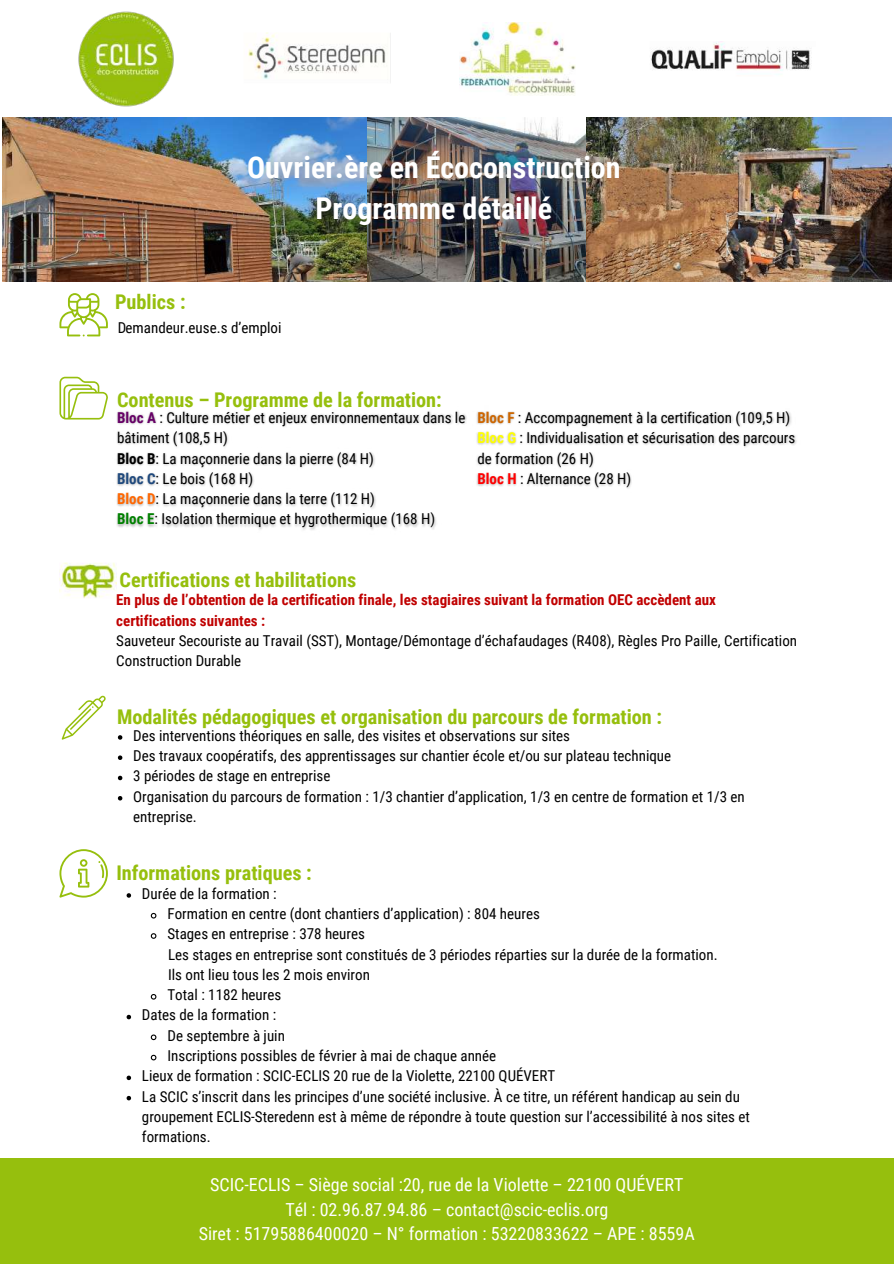
<style>
.page{position:relative;width:894px;height:1264px;background:#fff}
.page>*{position:absolute;margin:0;border:0;box-sizing:border-box;transform-origin:0 0}
.t1{font:700 30px/41.7px "Roboto Condensed";color:#fff;text-align:center}
.t2{font:700 20.25px "Roboto Condensed";color:#96bf0d}
.t3{font:18px/24.8px "Roboto Condensed";color:#fff;text-align:center}
.t4{font:15px/20.2px "Roboto Condensed";color:#000}
.t5{font:700 15px/20.2px "Roboto Condensed";color:#c00000}
.s1{font-weight:700;color:#606}
.s2{font-weight:700}
.s3{font-weight:700;color:#1f497d}
.s4{font-weight:700;color:#f60}
.s5{font-weight:700;color:#008000}
.s6{font-weight:700;color:#c60}
.s7{font-weight:700;color:#ff0}
.s8{font-weight:700;color:#f00}
</style>
<div class="page">
<svg style="left:59px;top:377px;width:49px;height:42px"></svg>
<img style="left:116px;top:411px;width:351px;height:119px">
<img style="left:476px;top:411px;width:321px;height:78px">
<svg style="left:59px;top:293px;width:49px;height:43px"></svg>
<img style="left:59px;top:562px;width:58px;height:37px">
<svg style="left:62px;top:695px;width:44px;height:44px"></svg>
<svg style="left:118px;top:735px;width:4px;height:4px"></svg>
<svg style="left:118px;top:755px;width:4px;height:5px"></svg>
<svg style="left:118px;top:775px;width:4px;height:5px"></svg>
<svg style="left:118px;top:796px;width:4px;height:4px"></svg>
<svg style="left:59px;top:849px;width:49px;height:48px"></svg>
<svg style="left:126px;top:893px;width:5px;height:4px"></svg>
<svg style="left:150px;top:912px;width:7px;height:7px"></svg>
<svg style="left:150px;top:933px;width:7px;height:6px"></svg>
<svg style="left:150px;top:994px;width:7px;height:6px"></svg>
<svg style="left:126px;top:1014px;width:5px;height:5px"></svg>
<svg style="left:150px;top:1034px;width:7px;height:6px"></svg>
<svg style="left:150px;top:1054px;width:7px;height:7px"></svg>
<svg style="left:126px;top:1075px;width:5px;height:5px"></svg>
<svg style="left:126px;top:1095px;width:5px;height:5px"></svg>
<div style="left:0;top:1158px;width:893px;height:105px;background:#96bf0d"></div>
<img style="left:2px;top:118px;width:551px;height:163px">
<img style="left:553px;top:118px;width:338px;height:163px">
<img style="left:78px;top:11px;width:96px;height:96px">
<img style="left:248px;top:33px;width:143px;height:50px">
<img style="left:459px;top:22px;width:116px;height:74px">
<img style="left:651px;top:42px;width:161px;height:29px">
<h1 class="t1" style="left:247px;top:146px;width:375px">Ouvrier.ère en Écoconstruction<br>Programme détaillé</h1>
<h2 class="t2" style="left:115px;top:290px;width:72px">Publics :</h2>
<p class="t4" style="left:117px;top:317px;width:166px">Demandeur.euse.s d’emploi</p>
<h2 class="t2" style="left:117px;top:388px;width:326px">Contenus – Programme de la formation:</h2>
<p class="t4" style="left:117px;top:408px;width:350px"><span class="s1">Bloc A</span> : Culture métier et enjeux environnementaux dans le bâtiment (108,5 H)<br><span class="s2">Bloc B</span>: La maçonnerie dans la pierre (84 H)<br><span class="s3">Bloc C</span>: Le bois (168 H)<br><span class="s4">Bloc D</span>: La maçonnerie dans la terre (112 H)<br><span class="s5">Bloc E</span>: Isolation thermique et hygrothermique (168 H)</p>
<p class="t4" style="left:477px;top:408px;width:319px"><span class="s6">Bloc F</span> : Accompagnement à la certification (109,5 H)<br><span class="s7">Bloc G</span> : Individualisation et sécurisation des parcours de formation (26 H)<br><span class="s8">Bloc H</span> : Alternance (28 H)</p>
<h2 class="t2" style="left:119px;top:568px;width:238px">Certifications et habilitations</h2>
<p class="t5" style="left:116px;top:590px;width:601px">En plus de l’obtention de la certification finale, les stagiaires suivant la formation OEC accèdent aux certifications suivantes :</p>
<p class="t4" style="left:116px;top:630px;width:682px">Sauveteur Secouriste au Travail (SST), Montage/Démontage d’échafaudages (R408), Règles Pro Paille, Certification<br>Construction Durable</p>
<h2 class="t2" style="left:117px;top:705px;width:546px">Modalités pédagogiques et organisation du parcours de formation :</h2>
<p class="t4" style="left:133px;top:725px;width:613px">Des interventions théoriques en salle, des visites et observations sur sites<br>Des travaux coopératifs, des apprentissages sur chantier école et/ou sur plateau technique<br>3 périodes de stage en entreprise<br>Organisation du parcours de formation : 1/3 chantier d’application, 1/3 en centre de formation et 1/3 en entreprise.</p>
<h2 class="t2" style="left:116px;top:860px;width:197px">Informations pratiques :</h2>
<p class="t4" style="left:142px;top:883px;width:136px">Durée de la formation :</p>
<p class="t4" style="left:167px;top:903px;width:374px">Formation en centre (dont chantiers d’application) : 804 heures</p>
<p class="t4" style="left:167px;top:924px;width:199px">Stages en entreprise : 378 heures</p>
<p class="t4" style="left:168px;top:944px;width:551px">Les stages en entreprise sont constitués de 3 périodes réparties sur la durée de la formation.</p>
<p class="t4" style="left:168px;top:964px;width:203px">Ils ont lieu tous les 2 mois environ</p>
<p class="t4" style="left:167px;top:984px;width:115px">Total : 1182 heures</p>
<p class="t4" style="left:142px;top:1005px;width:136px">Dates de la formation :</p>
<p class="t4" style="left:167px;top:1025px;width:119px">De septembre à juin</p>
<p class="t4" style="left:167px;top:1045px;width:330px">Inscriptions possibles de février à mai de chaque année</p>
<p class="t4" style="left:142px;top:1065px;width:414px">Lieux de formation : SCIC-ECLIS 20 rue de la Violette, 22100 QUÉVERT</p>
<p class="t4" style="left:142px;top:1086px;width:599px">La SCIC s’inscrit dans les principes d’une société inclusive. À ce titre, un référent handicap au sein du</p>
<p class="t4" style="left:142px;top:1106px;width:609px">groupement ECLIS-Steredenn est à même de répondre à toute question sur l’accessibilité à nos sites et</p>
<p class="t4" style="left:142px;top:1126px;width:70px">formations.</p>
<p class="t3" style="left:199px;top:1172px;width:497px">SCIC-ECLIS – Siège social :20, rue de la Violette – 22100 QUÉVERT<br>Tél : 02.96.87.94.86 – contact@scic-eclis.org<br>Siret : 51795886400020 – N° formation : 53220833622 – APE : 8559A</p>
</div>
